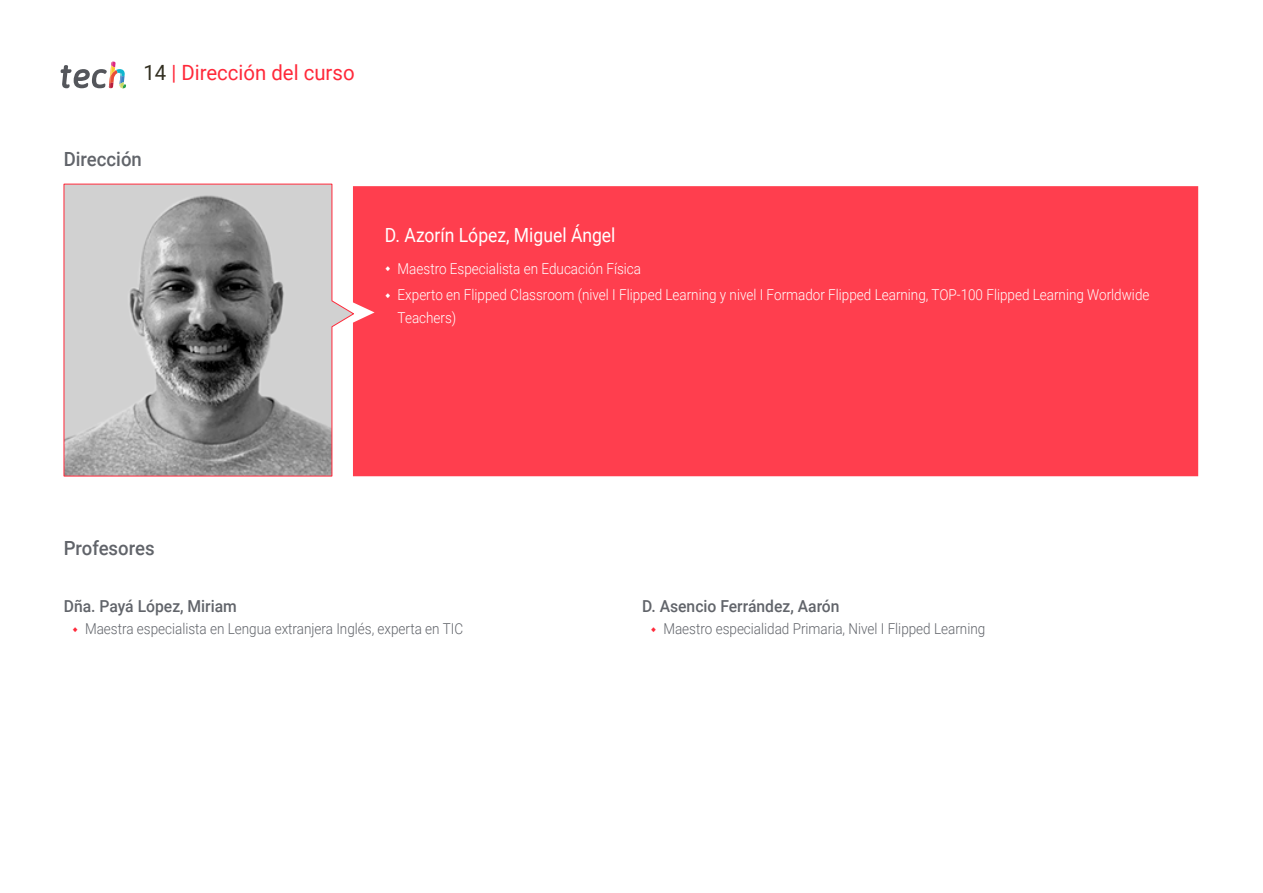
<style>
.page{position:relative;width:1263px;height:893px;background:#fff}
.page>*{position:absolute;margin:0;border:0;box-sizing:border-box;transform-origin:0 0}
.t1{font:21px "Roboto";color:#ff293a}
.t2{font:19.5px "Roboto";color:#fff;scale:.9 1}
.t3{font:500 19.5px "Roboto";color:#61646a;scale:.95 1}
.t4{font:500 16.5px "Roboto";color:#61646a;scale:.95 1}
.t5{font:300 15px/26.7px "Roboto";color:#fff;scale:.9 1}
.t6{font:300 15px "Roboto";color:#61646a;scale:.9 1}
.s1{color:#312e20}
</style>
<div class="page">
<div style="left:354px;top:186px;width:844px;height:290px;background:#ff3e4e"></div>
<svg style="left:64px;top:184px;width:290px;height:292px;background:#adaaaa"></svg>
<svg style="left:61px;top:62px;width:65px;height:27px"></svg>
<svg style="left:386px;top:266px;width:4px;height:5px"></svg>
<svg style="left:386px;top:293px;width:4px;height:5px"></svg>
<h1 class="t1" style="left:144px;top:57px;width:213px"><span class="s1">14</span> | Dirección del curso</h1>
<h2 class="t3" style="left:64px;top:145px;width:84px">Dirección</h2>
<h2 class="t3" style="left:64px;top:534px;width:97px">Profesores</h2>
<h2 class="t2" style="left:385px;top:221px;width:258px">D. Azorín López, Miguel Ángel</h2>
<p class="t5" style="left:398px;top:254px;width:837px">Maestro Especialista en Educación Física<br>Experto en Flipped Classroom (nivel I Flipped Learning y nivel I Formador Flipped Learning, TOP-100 Flipped Learning Worldwide</p>
<p class="t5" style="left:398px;top:304px;width:67px">Teachers)</p>
<p class="t4" style="left:64px;top:594px;width:184px">Dña. Payá López, Miriam</p>
<p class="t6" style="left:85px;top:618px;width:422px">Maestra especialista en Lengua extranjera Inglés, experta en TIC</p>
<p class="t4" style="left:642px;top:594px;width:209px">D. Asencio Ferrández, Aarón</p>
<p class="t6" style="left:663px;top:618px;width:359px">Maestro especialidad Primaria, Nivel I Flipped Learning</p>
</div>
